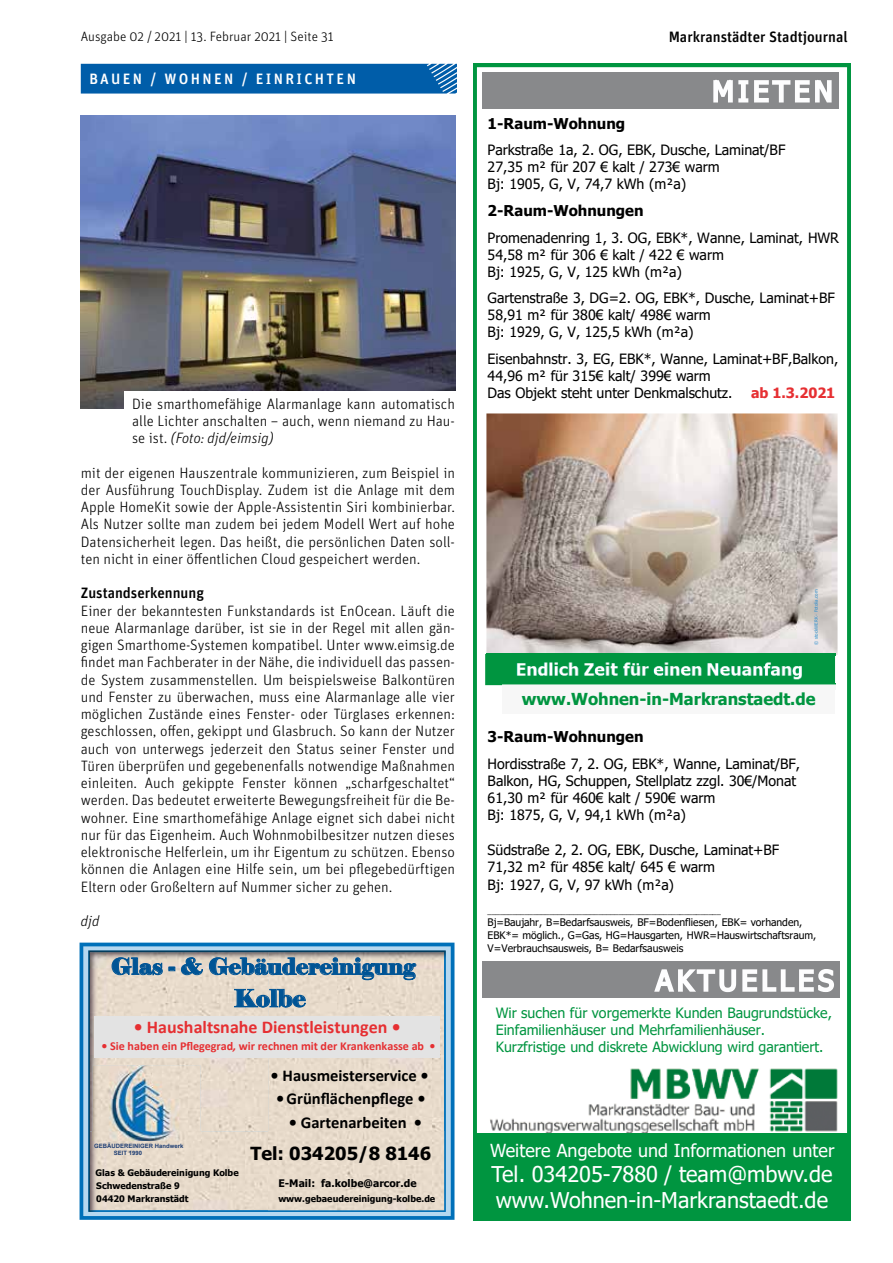
<style>
.page{position:relative;width:893px;height:1263px;background:#fff}
.page>*{position:absolute;margin:0;border:0;box-sizing:border-box;transform-origin:0 0}
.t1{font:24px "Elephant";letter-spacing:.005em;color:#005495}
.t2{font:22.5px "Elephant";color:#005495}
.t3{font:21.75px/26px "Tahoma";color:#fff}
.t4{font:18px "Tahoma";color:#fff}
.t5{font:700 18px "Calibri";color:#e62f32}
.t6{font:700 18px "Tahoma";color:#000}
.t7{font:700 16.5px "Calibri";color:#000}
.t8{font:700 16.5px "Tahoma";color:#009540}
.t9{font:300 15px/17.2px "Unit OT";color:#000;text-align:justify}
.t10{font:500 15px "Unit OT";color:#000}
.t11{font:500 15px "Unit OT";letter-spacing:.16em;color:#fff}
.t12{font:italic 300 15px "Unit OT";color:#000}
.t13{font:700 14.85px "Tahoma";color:#000}
.t14{font:14.25px "Tahoma";color:#009540}
.t15{font:14.25px "Tahoma";letter-spacing:-.005em;color:#000}
.t16{font:14.1px/17.1px "Tahoma";color:#000}
.t17{font:14.1px/17.1px "Tahoma";color:#009540}
.t18{font:700 14.1px "Tahoma";letter-spacing:-.005em;color:#e62f32}
.t19{font:300 13.5px "Unit OT";color:#000}
.t20{font:700 12.15px "Calibri";color:#e62f32}
.t21{font:700 10.5px "Tahoma";letter-spacing:.005em;color:#000}
.t22{font:10.35px/12.6px "Tahoma";color:#000}
.t23{font:700 9px/12.9px "Tahoma";color:#000}
.t24{font:7.5px "Tahoma";color:#000}
.t25{font:700 6px/7.5px "Arial";letter-spacing:.005em;color:#1d3d73}
.t26{font:4.5px "Tahoma";letter-spacing:.015em;color:#2b8dcd}
.s1{font-style:italic}
</style>
<div class="page">
<img style="left:81px;top:115px;width:374px;height:294px">
<div style="left:124px;top:391px;width:337px;height:29px;background:#fff"></div>
<svg style="left:473px;top:64px;width:377px;height:1156px"></svg>
<div style="left:473px;top:1133px;width:377px;height:86px;background:#009540"></div>
<div style="left:483px;top:72px;width:356px;height:37px;background:#88898b"></div>
<svg style="left:713px;top:79px;width:119px;height:23px"></svg>
<img style="left:488px;top:1066px;width:351px;height:67px">
<div style="left:483px;top:961px;width:357px;height:37px;background:#88898b"></div>
<svg style="left:654px;top:969px;width:180px;height:23px"></svg>
<div style="left:502px;top:690px;width:333px;height:24px;background:#f7f7f7"></div>
<img style="left:485px;top:654px;width:350px;height:36px">
<img style="left:502px;top:683px;width:333px;height:7px">
<svg style="left:80px;top:943px;width:374px;height:277px"></svg>
<img style="left:88px;top:950px;width:358px;height:262px">
<img style="left:90px;top:952px;width:354px;height:258px">
<img style="left:200px;top:1104px;width:69px;height:1px">
<div style="left:94px;top:1038px;width:346px;height:20px;background:#e3e3e3"></div>
<div style="left:94px;top:1016px;width:346px;height:25px;background:#e3e3e3"></div>
<img style="left:93px;top:1065px;width:107px;height:76px">
<div style="left:81px;top:64px;width:375px;height:30px;background:#005da9"></div>
<p class="t19" style="left:81px;top:29px;width:254px">Ausgabe 02 / 2021 | 13. Februar 2021 | Seite 31</p>
<p class="t10" style="left:669px;top:28px;width:180px">Markranstädter Stadtjournal</p>
<p class="t11" style="left:89px;top:70px;width:268px">BAUEN / WOHNEN / EINRICHTEN</p>
<p class="t9" style="left:132px;top:395px;width:324px">Die smarthomefähige Alarmanlage kann automatisch alle Lichter anschalten – auch, wenn niemand zu Hau&shy;se ist. <span class="s1">(Foto: djd/eimsig)</span></p>
<p class="t9" style="left:81px;top:464px;width:376px">mit der eigenen Hauszentrale kommunizieren, zum Beispiel in der Ausführung TouchDisplay. Zudem ist die Anlage mit dem Apple HomeKit sowie der Apple-Assistentin Siri kombinierbar.<br>Als Nutzer sollte man zudem bei jedem Modell Wert auf hohe Datensicherheit legen. Das heißt, die persönlichen Daten soll&shy;ten nicht in einer öffentlichen Cloud gespeichert werden.</p>
<p class="t10" style="left:81px;top:584px;width:125px">Zustandserkennung</p>
<p class="t9" style="left:81px;top:602px;width:376px">Einer der bekanntesten Funkstandards ist EnOcean. Läuft die neue Alarmanlage darüber, ist sie in der Regel mit allen gän&shy;gigen Smarthome-Systemen kompatibel. Unter www.eimsig.de findet man Fachberater in der Nähe, die individuell das passen&shy;de System zusammenstellen. Um beispielsweise Balkontüren und Fenster zu überwachen, muss eine Alarmanlage alle vier möglichen Zustände eines Fenster- oder Türglases erkennen: geschlossen, offen, gekippt und Glasbruch. So kann der Nutzer auch von unterwegs jederzeit den Status seiner Fenster und Türen überprüfen und gegebenenfalls notwendige Maßnahmen einleiten. Auch gekippte Fenster können „scharfgeschaltet“ werden. Das bedeutet erweiterte Bewegungsfreiheit für die Be&shy;wohner. Eine smarthomefähige Anlage eignet sich dabei nicht nur für das Eigenheim. Auch Wohnmobilbesitzer nutzen dieses elektronische Helferlein, um ihr Eigentum zu schützen. Ebenso können die Anlagen eine Hilfe sein, um bei pflegebedürftigen Eltern oder Großeltern auf Nummer sicher zu gehen.</p>
<p class="t12" style="left:81px;top:912px;width:20px">djd</p>
<h2 class="t2" style="left:111px;top:952px;width:306px">Glas - &amp; Gebäudereinigung</h2>
<h1 class="t1" style="left:234px;top:983px;width:73px">Kolbe</h1>
<p class="t5" style="left:134px;top:1014px;width:268px">• Haushaltsnahe Dienstleistungen •</p>
<p class="t20" style="left:102px;top:1037px;width:336px">• Sie haben ein Pflegegrad<span class="s1">,</span> wir rechnen mit der Krankenkasse ab •</p>
<p class="t7" style="left:271px;top:1064px;width:160px">• Hausmeisterservice •</p>
<p class="t7" style="left:276px;top:1087px;width:151px">•Grünflächenpflege •</p>
<p class="t7" style="left:289px;top:1111px;width:135px">• Gartenarbeiten •</p>
<p class="t25" style="left:114px;top:1142px;width:71px;text-indent:-20px">GEBÄUDEREINIGER Handwerk<br>SEIT 1990</p>
<p class="t6" style="left:250px;top:1141px;width:182px">Tel: 034205/8 8146</p>
<p class="t23" style="left:96px;top:1167px;width:145px">Glas &amp; Gebäudereinigung Kolbe<br>Schwedenstraße 9<br>04420 Markranstädt</p>
<p class="t21" style="left:278px;top:1176px;width:140px">E-Mail: fa.kolbe@arcor.de</p>
<p class="t23" style="left:278px;top:1192px;width:158px">www.gebaeudereinigung-kolbe.de</p>
<p class="t13" style="left:488px;top:113px;width:139px">1-Raum-Wohnung</p>
<p class="t15" style="left:488px;top:140px;width:299px">Parkstraße 1a, 2. OG, EBK, Dusche, Laminat/BF</p>
<p class="t16" style="left:488px;top:160px;width:233px">27,35 m² für 207 € kalt / 273€ warm<br>Bj: 1905, G, V, 74,7 kWh (m²a)</p>
<p class="t13" style="left:488px;top:201px;width:157px">2-Raum-Wohnungen</p>
<p class="t16" style="left:488px;top:230px;width:353px">Promenadenring 1, 3. OG, EBK*, Wanne, Laminat, HWR<br>54,58 m² für 306 € kalt / 422 € warm<br>Bj: 1925, G, V, 125 kWh (m²a)</p>
<p class="t16" style="left:488px;top:290px;width:349px">Gartenstraße 3, DG=2. OG, EBK*, Dusche, Laminat+BF<br>58,91 m² für 380€ kalt/ 498€ warm<br>Bj: 1929, G, V, 125,5 kWh (m²a)</p>
<p class="t16" style="left:488px;top:351px;width:352px">Eisenbahnstr. 3, EG, EBK*, Wanne, Laminat+BF,Balkon,<br>44,96 m² für 315€ kalt/ 399€ warm<br>Das Objekt steht unter Denkmalschutz.</p>
<p class="t18" style="left:751px;top:383px;width:86px">ab 1.3.2021</p>
<p class="t26" style="left:813px;top:645px;width:57px;rotate:-90deg">© stockWERK - Fotolia.com</p>
<p class="t8" style="left:522px;top:687px;width:295px">www.Wohnen-in-Markranstaedt.de</p>
<p class="t13" style="left:488px;top:726px;width:157px">3-Raum-Wohnungen</p>
<p class="t16" style="left:488px;top:756px;width:314px">Hordisstraße 7, 2. OG, EBK*, Wanne, Laminat/BF, Balkon, HG, Schuppen, Stellplatz zzgl. 30€/Monat 61,30 m² für 460€ kalt / 590€ warm<br>Bj: 1875, G, V, 94,1 kWh (m²a)</p>
<p class="t16" style="left:488px;top:842px;width:293px">Südstraße 2, 2. OG, EBK, Dusche, Laminat+BF<br>71,32 m² für 485€ kalt/ 645 € warm<br>Bj: 1927, G, V, 97 kWh (m²a)</p>
<p class="t24" style="left:488px;top:906px;width:235px">_________________________________________________________</p>
<p class="t22" style="left:488px;top:917px;width:330px">Bj=Baujahr, B=Bedarfsausweis, BF=Bodenfliesen, EBK= vorhanden,<br>EBK*= möglich., G=Gas, HG=Hausgarten, HWR=Hauswirtschaftsraum,<br>V=Verbrauchsausweis, B= Bedarfsausweis</p>
<p class="t14" style="left:496px;top:1003px;width:338px">Wir suchen für vorgemerkte Kunden Baugrundstücke,</p>
<p class="t17" style="left:496px;top:1022px;width:329px">Einfamilienhäuser und Mehrfamilienhäuser.<br>Kurzfristige und diskrete Abwicklung wird garantiert.</p>
<p class="t4" style="left:490px;top:1138px;width:346px">Weitere Angebote und Informationen unter</p>
<h3 class="t3" style="left:491px;top:1162px;width:342px">Tel. 034205-7880 / team@mbwv.de www.Wohnen-in-Markranstaedt.de</h3>
</div>
